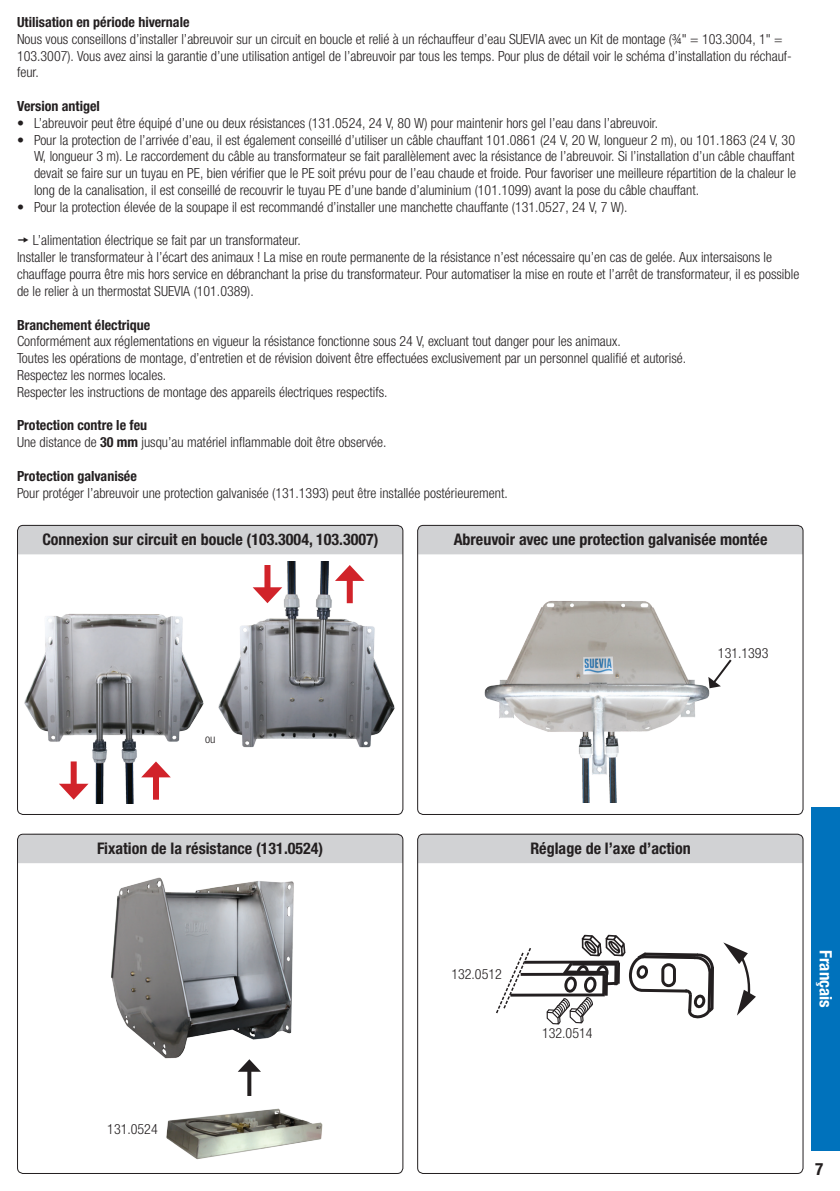
<style>
.page{position:relative;width:840px;height:1191px;background:#fff}
.page>*{position:absolute;margin:0;border:0;box-sizing:border-box;transform-origin:0 0}
.t1{font:700 condensed 17px "Helvetica Neue LTW1 G";color:#fff}
.t2{font:700 condensed 17px "Helvetica Neue LTW1 G";color:#231f20}
.t3{font:700 condensed 16px "Helvetica Neue LTW1 G";color:#231f20}
.t4{font:300 condensed 14px/16.8px "Helvetica Neue LTW1 G";color:#231f20}
.t5{font:700 condensed 14px "Helvetica Neue LTW1 G";color:#231f20}
.t6{font:300 condensed 12px "Helvetica Neue LTW1 G";color:#231f20}
.s1{font-weight:700}
</style>
<div class="page">
<div style="left:811px;top:807px;width:28px;height:343px;background:#0072bc"></div>
<div style="left:18px;top:525px;width:385px;height:29px;background:#d1d2d4"></div>
<div style="left:17px;top:525px;width:386px;height:290px;border:1px solid #231f20;border-radius:6px"></div>
<div style="left:418px;top:525px;width:384px;height:29px;background:#d1d2d4"></div>
<img style="left:484px;top:601px;width:227px;height:201px">
<div style="left:417px;top:525px;width:386px;height:290px;border:1px solid #231f20;border-radius:6px"></div>
<img style="left:24px;top:613px;width:180px;height:191px">
<div style="left:153px;top:772px;width:6px;height:27px;background:#d1232a"></div>
<svg style="left:141px;top:761px;width:30px;height:16px"></svg>
<div style="left:71px;top:761px;width:6px;height:28px;background:#d1232a"></div>
<svg style="left:59px;top:783px;width:29px;height:16px"></svg>
<img style="left:218px;top:562px;width:177px;height:186px">
<div style="left:346px;top:575px;width:6px;height:28px;background:#d1232a"></div>
<svg style="left:335px;top:565px;width:29px;height:16px"></svg>
<div style="left:264px;top:565px;width:6px;height:28px;background:#d1232a"></div>
<svg style="left:252px;top:587px;width:30px;height:16px"></svg>
<svg style="left:708px;top:657px;width:24px;height:31px"></svg>
<svg style="left:531px;top:972px;width:14px;height:4px"></svg>
<hr style="left:524px;top:960px;width:94px;height:3px;background:#231f20">
<hr style="left:510px;top:993px;width:94px;height:3px;background:#231f20">
<svg style="left:496px;top:948px;width:35px;height:65px"></svg>
<svg style="left:723px;top:942px;width:32px;height:73px"></svg>
<svg style="left:545px;top:934px;width:169px;height:91px"></svg>
<div style="left:19px;top:835px;width:382px;height:28px;background:#d1d2d4"></div>
<div style="left:17px;top:833px;width:386px;height:341px;border:1px solid #231f20;border-radius:6px"></div>
<div style="left:419px;top:835px;width:382px;height:28px;background:#d1d2d4"></div>
<div style="left:417px;top:833px;width:386px;height:341px;border:1px solid #231f20;border-radius:6px"></div>
<img style="left:111px;top:877px;width:183px;height:182px">
<img style="left:166px;top:1108px;width:157px;height:52px">
<svg style="left:247px;top:1071px;width:4px;height:25px"></svg>
<svg style="left:238px;top:1059px;width:22px;height:12px"></svg>
<p class="t5" style="left:17px;top:14px;width:174px">Utilisation en période hivernale</p>
<p class="t4" style="left:17px;top:31px;width:776px">Nous vous conseillons d’installer l’abreuvoir sur un circuit en boucle et relié à un réchauffeur d’eau SUEVIA avec un Kit de montage (¾" = 103.3004, 1" =<br>103.3007). Vous avez ainsi la garantie d’une utilisation antigel de l’abreuvoir par tous les temps. Pour plus de détail voir le schéma d’installation du réchauf&shy;feur.</p>
<p class="t5" style="left:17px;top:98px;width:84px">Version antigel</p>
<p class="t4" style="left:17px;top:115px;width:642px">• L’abreuvoir peut être équipé d’une ou deux résistances (131.0524, 24 V, 80 W) pour maintenir hors gel l’eau dans l’abreuvoir.</p>
<p class="t4" style="left:34px;top:131px;width:763px;text-align:justify;text-indent:-17px">• Pour la protection de l’arrivée d’eau, il est également conseillé d’utiliser un câble chauffant 101.0861 (24 V, 20 W, longueur 2 m), ou 101.1863 (24 V, 30<br>W, longueur 3 m). Le raccordement du câble au transformateur se fait parallèlement avec la résistance de l’abreuvoir. Si l’installation d’un câble chauffant devait se faire sur un tuyau en PE, bien vérifier que le PE soit prévu pour de l’eau chaude et froide. Pour favoriser une meilleure répartition de la chaleur le long de la canalisation, il est conseillé de recouvrir le tuyau PE d’une bande d’aluminium (101.1099) avant la pose du câble chauffant.</p>
<p class="t4" style="left:17px;top:199px;width:611px">• Pour la protection élevée de la soupape il est recommandé d’installer une manchette chauffante (131.0527, 24 V, 7 W).</p>
<p class="t4" style="left:17px;top:232px;width:783px;text-indent:16px">L’alimentation électrique se fait par un transformateur.<br>Installer le transformateur à l’écart des animaux ! La mise en route permanente de la résistance n’est nécessaire qu’en cas de gelée. Aux intersaisons le chauffage pourra être mis hors service en débranchant la prise du transformateur. Pour automatiser la mise en route et l’arrêt de transformateur, il es possible de le relier à un thermostat SUEVIA (101.0389).</p>
<p class="t5" style="left:17px;top:316px;width:135px">Branchement électrique</p>
<p class="t4" style="left:17px;top:333px;width:670px">Conformément aux réglementations en vigueur la résistance fonctionne sous 24 V, excluant tout danger pour les animaux.<br>Toutes les opérations de montage, d’entretien et de révision doivent être effectuées exclusivement par un personnel qualifié et autorisé.<br>Respectez les normes locales.<br>Respecter les instructions de montage des appareils électriques respectifs.</p>
<p class="t4" style="left:17px;top:417px;width:371px"><span class="s1">Protection contre le feu<br></span>Une distance de <span class="s1">30 mm</span> jusqu’au matériel inflammable doit être observée.</p>
<p class="t5" style="left:17px;top:467px;width:121px">Protection galvanisée</p>
<p class="t4" style="left:17px;top:484px;width:492px">Pour protéger l’abreuvoir une protection galvanisée (131.1393) peut être installée postérieurement.</p>
<p class="t3" style="left:42px;top:530px;width:337px">Connexion sur circuit en boucle (103.3004, 103.3007)</p>
<p class="t3" style="left:453px;top:530px;width:315px">Abreuvoir avec une protection galvanisée montée</p>
<p class="t6" style="left:205px;top:731px;width:12px">ou</p>
<p class="t4" style="left:717px;top:644px;width:52px">131.1393</p>
<p class="t3" style="left:97px;top:839px;width:228px">Fixation de la résistance (131.0524)</p>
<p class="t3" style="left:530px;top:839px;width:162px">Réglage de l’axe d’action</p>
<p class="t4" style="left:107px;top:1121px;width:52px">131.0524</p>
<p class="t4" style="left:451px;top:966px;width:52px">132.0512</p>
<p class="t4" style="left:541px;top:1025px;width:52px">132.0514</p>
<p class="t1" style="left:835px;top:950px;width:59px;rotate:90deg">Français</p>
<p class="t2" style="left:814px;top:1158px;width:10px">7</p>
</div>
